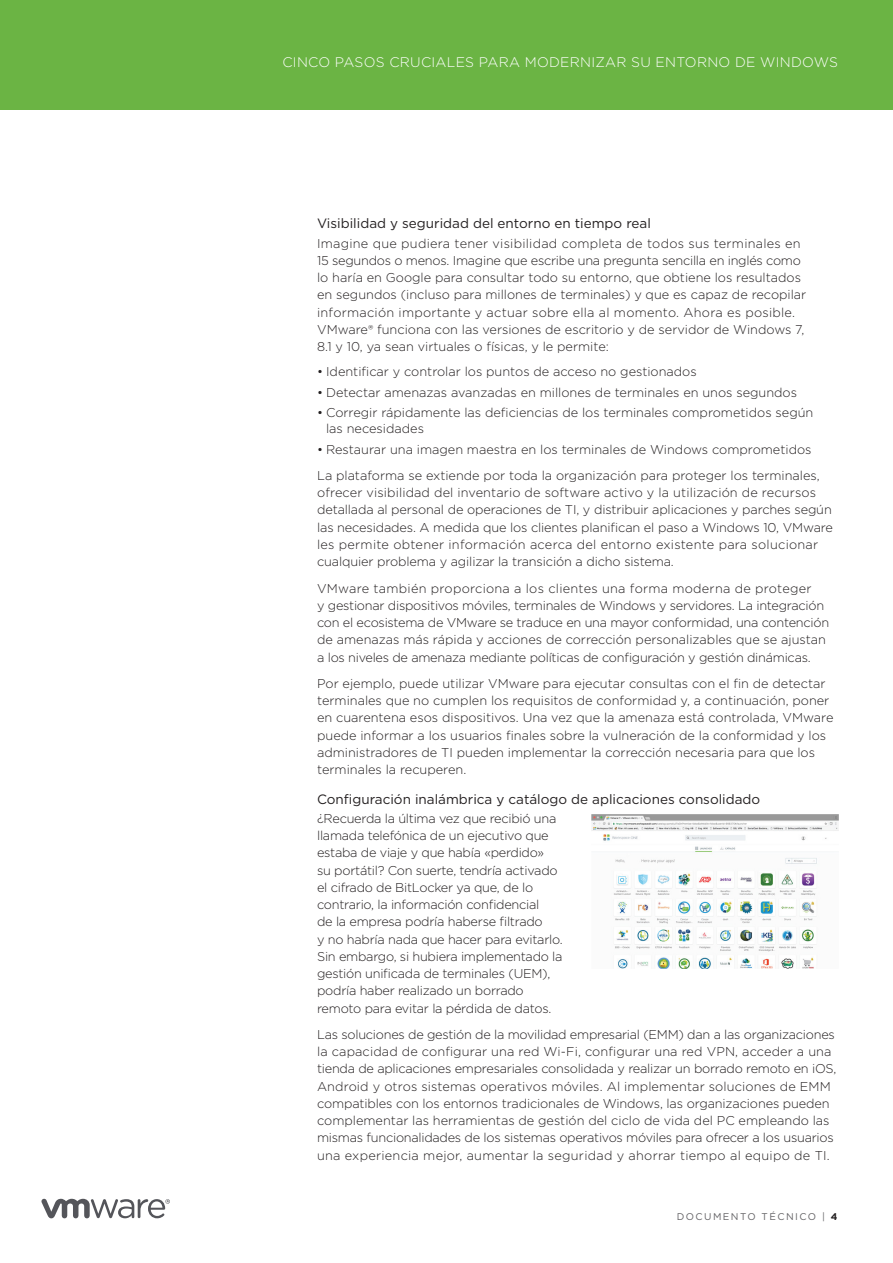
<style>
.page{position:relative;width:893px;height:1263px;background:#fff}
.page>*{position:absolute;margin:0;border:0;box-sizing:border-box;transform-origin:0 0}
.FOLIO-WHITE-TITLES{font:300 13.8px "Gotham";letter-spacing:.02em;color:#fff}
._5a_SUBHEAD-2-BLK{font:13.5px "Gotham";color:#231f20}
._3a__BODY_TEXT{font:300 12.75px/17.2px "Gotham";color:#231f20}
._3a__BODY_TEXT-2{font:300 12.75px/17.2px "Gotham";letter-spacing:-.02em;color:#231f20}
.FOLIO-BOTTOM-GRAY{font:9.75px "Gotham";letter-spacing:.15em;color:#636265}
.s1{font-weight:700;color:#231f20}
</style>
<div class="page">
<div style="left:0;top:0;width:893px;height:109px;background:#6bb444"></div>
<svg style="left:41px;top:1199px;width:129px;height:19px"></svg>
<img style="left:591px;top:814px;width:247px;height:154px">
<p class="FOLIO-WHITE-TITLES" style="left:282px;top:53px;width:557px">CINCO PASOS CRUCIALES PARA MODERNIZAR SU ENTORNO DE WINDOWS</p>
<p class="_5a_SUBHEAD-2-BLK" style="left:317px;top:215px;width:335px">Visibilidad y seguridad del entorno en tiempo real</p>
<p class="_3a__BODY_TEXT" style="left:317px;top:234px;width:491px">Imagine que pudiera tener visibilidad completa de todos sus terminales en 15 segundos o menos. Imagine que escribe una pregunta sencilla en inglés como lo haría en Google para consultar todo su entorno, que obtiene los resultados en segundos (incluso para millones de terminales) y que es capaz de recopilar información importante y actuar sobre ella al momento. Ahora es posible.<br>VMware® funciona con las versiones de escritorio y de servidor de Windows 7, 8.1 y 10, ya sean virtuales o físicas, y le permite:</p>
<p class="_3a__BODY_TEXT" style="left:317px;top:363px;width:381px">• Identificar y controlar los puntos de acceso no gestionados</p>
<p class="_3a__BODY_TEXT" style="left:317px;top:383px;width:481px">• Detectar amenazas avanzadas en millones de terminales en unos segundos</p>
<p class="_3a__BODY_TEXT" style="left:326px;top:404px;width:489px;line-height:16.2px;text-indent:-9px">• Corregir rápidamente las deficiencias de los terminales comprometidos según las necesidades</p>
<p class="_3a__BODY_TEXT" style="left:317px;top:440px;width:496px">• Restaurar una imagen maestra en los terminales de Windows comprometidos</p>
<p class="_3a__BODY_TEXT" style="left:317px;top:466px;width:517px">La plataforma se extiende por toda la organización para proteger los terminales, ofrecer visibilidad del inventario de software activo y la utilización de recursos detallada al personal de operaciones de TI, y distribuir aplicaciones y parches según las necesidades. A medida que los clientes planifican el paso a Windows 10, VMware les permite obtener información acerca del entorno existente para solucionar cualquier problema y agilizar la transición a dicho sistema.</p>
<p class="_3a__BODY_TEXT-2" style="left:317px;top:579px;width:514px">VMware también proporciona a los clientes una forma moderna de proteger<br>y gestionar dispositivos móviles, terminales de Windows y servidores. La integración con el ecosistema de VMware se traduce en una mayor conformidad, una contención de amenazas más rápida y acciones de corrección personalizables que se ajustan a los niveles de amenaza mediante políticas de configuración y gestión dinámicas.</p>
<p class="_3a__BODY_TEXT" style="left:317px;top:674px;width:518px">Por ejemplo, puede utilizar VMware para ejecutar consultas con el fin de detectar terminales que no cumplen los requisitos de conformidad y, a continuación, poner en cuarentena esos dispositivos. Una vez que la amenaza está controlada, VMware puede informar a los usuarios finales sobre la vulneración de la conformidad y los administradores de TI pueden implementar la corrección necesaria para que los terminales la recuperen.</p>
<p class="_5a_SUBHEAD-2-BLK" style="left:317px;top:790px;width:445px">Configuración inalámbrica y catálogo de aplicaciones consolidado</p>
<p class="_3a__BODY_TEXT-2" style="left:317px;top:809px;width:247px">¿Recuerda la última vez que recibió una llamada telefónica de un ejecutivo que estaba de viaje y que había «perdido»<br>su portátil? Con suerte, tendría activado el cifrado de BitLocker ya que, de lo contrario, la información confidencial<br>de la empresa podría haberse filtrado<br>y no habría nada que hacer para evitarlo.<br>Sin embargo, si hubiera implementado la gestión unificada de terminales (UEM), podría haber realizado un borrado remoto para evitar la pérdida de datos.</p>
<p class="_3a__BODY_TEXT" style="left:317px;top:1025px;width:521px">Las soluciones de gestión de la movilidad empresarial (EMM) dan a las organizaciones la capacidad de configurar una red Wi-Fi, configurar una red VPN, acceder a una tienda de aplicaciones empresariales consolidada y realizar un borrado remoto en iOS, Android y otros sistemas operativos móviles. Al implementar soluciones de EMM compatibles con los entornos tradicionales de Windows, las organizaciones pueden complementar las herramientas de gestión del ciclo de vida del PC empleando las mismas funcionalidades de los sistemas operativos móviles para ofrecer a los usuarios una experiencia mejor, aumentar la seguridad y ahorrar tiempo al equipo de TI.</p>
<p class="FOLIO-BOTTOM-GRAY" style="left:677px;top:1210px;width:162px">DOCUMENTO TÉCNICO | <span class="s1">4</span></p>
</div>
